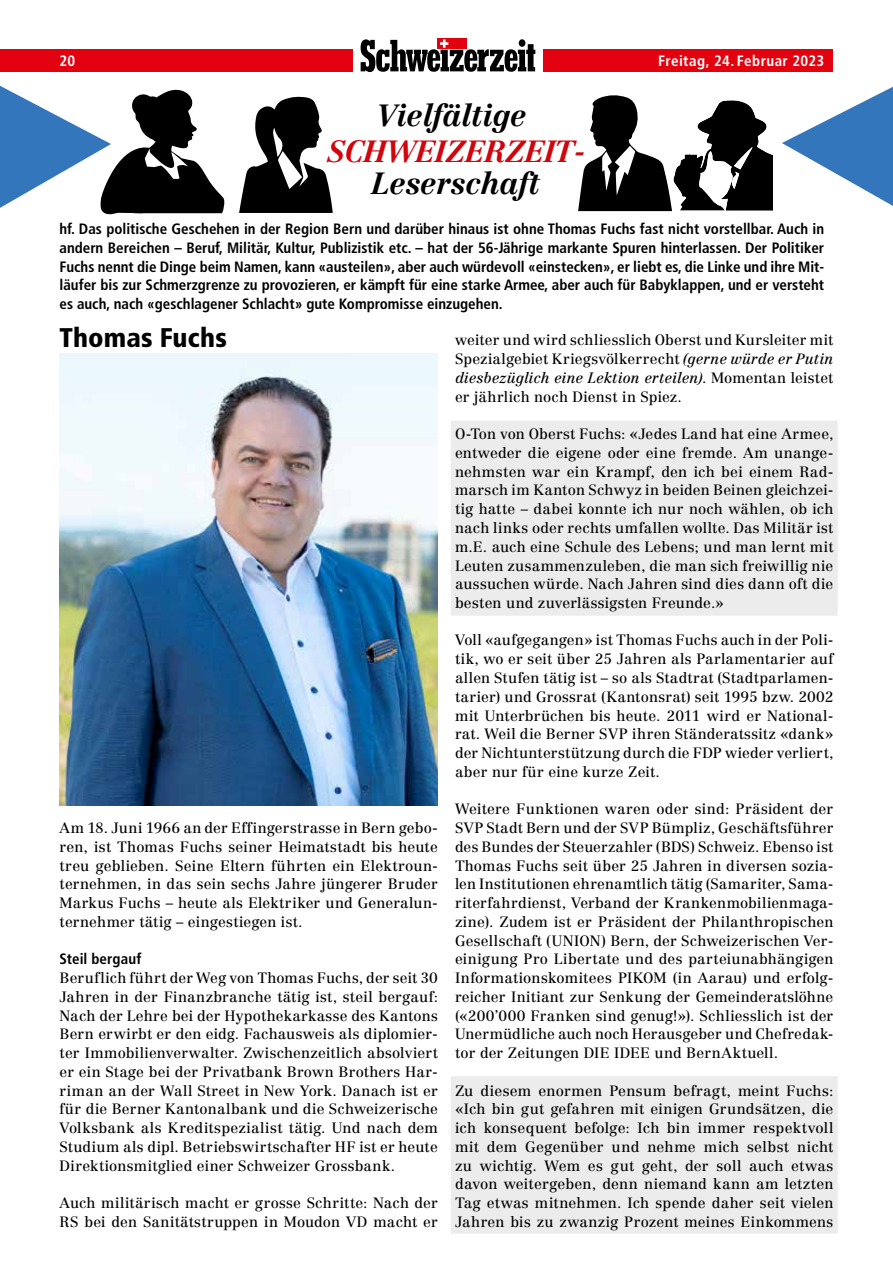
<style>
.page{position:relative;width:893px;height:1263px;background:#fff}
.page>*{position:absolute;margin:0;border:0;box-sizing:border-box;transform-origin:0 0}
.t1{font:38.25px "Yesteryear";color:#000}
.t2{font:30.15px "Centennial Bold Italic Os F";letter-spacing:-.01em;color:#000}
.t3{font:30.15px "Centennial Bold Italic Os F";letter-spacing:-.01em;color:#d1050c}
.t4{font:900 condensed 27px "Frutiger LT Std";letter-spacing:.005em;color:#000}
.t5{font:700 condensed 15px/18.8px "Frutiger LT Std";color:#000;text-align:justify}
.t6{font:700 condensed 15px "Frutiger LT Std";letter-spacing:.025em;color:#fff}
.t7{font:14.7px/18.8px "Centennial LT Pro";letter-spacing:.01em;color:#000;text-align:justify}
.s1{font-style:italic}
</style>
<div class="page">
<div style="left:0;top:50px;width:352px;height:22px;background:#e3000f"></div>
<div style="left:544px;top:50px;width:289px;height:22px;background:#e3000f"></div>
<div style="left:437px;top:38px;width:30px;height:11px;background:#e3000f"></div>
<svg style="left:361px;top:39px;width:174px;height:33px"></svg>
<svg style="left:239px;top:96px;width:94px;height:117px"></svg>
<svg style="left:578px;top:95px;width:195px;height:116px"></svg>
<svg style="left:0;top:86px;width:224px;height:129px"></svg>
<svg style="left:782px;top:87px;width:111px;height:119px"></svg>
<div style="left:451px;top:421px;width:387px;height:195px;background:#ececed"></div>
<div style="left:451px;top:1076px;width:387px;height:158px;background:#ececed"></div>
<img style="left:60px;top:354px;width:378px;height:451px">
<p class="t6" style="left:60px;top:52px;width:17px">20</p>
<p class="t6" style="left:658px;top:52px;width:167px">Freitag, 24. Februar 2023</p>
<h2 class="t2" style="left:377px;top:97px;width:150px">Vielfältige</h2>
<h2 class="t3" style="left:327px;top:133px;width:260px">SCHWEIZERZEIT-</h2>
<h2 class="t2" style="left:372px;top:165px;width:170px">Leserschaft</h2>
<h1 class="t1" style="left:248px;top:216px;width:413px">Lebensläufe, Leistungen, Talente</h1>
<p class="t5" style="left:60px;top:219px;width:766px">hf. Das politische Geschehen in der Region Bern und darüber hinaus ist ohne Thomas Fuchs fast nicht vorstellbar. Auch in andern Bereichen – Beruf, Militär, Kultur, Publizistik etc. – hat der 56-Jährige markante Spuren hinterlassen. Der Politiker Fuchs nennt die Dinge beim Namen, kann «austeilen», aber auch würdevoll «einstecken», er liebt es, die Linke und ihre Mit&shy;läufer bis zur Schmerzgrenze zu provozieren, er kämpft für eine starke Armee, aber auch für Babyklappen, und er versteht es auch, nach «geschlagener Schlacht» gute Kompromisse einzugehen.</p>
<h3 class="t4" style="left:60px;top:321px;width:169px">Thomas Fuchs</h3>
<p class="t7" style="left:455px;top:331px;width:380px">weiter und wird schliesslich Oberst und Kursleiter mit Spezialgebiet Kriegsvölkerrecht <span class="s1">(gerne würde er Putin diesbezüglich eine Lektion erteilen)</span>. Momentan leistet er jährlich noch Dienst in Spiez.</p>
<p class="t7" style="left:455px;top:425px;width:380px">O-Ton von Oberst Fuchs: «Jedes Land hat eine Armee, entweder die eigene oder eine fremde. Am unange&shy;nehmsten war ein Krampf, den ich bei einem Rad&shy;marsch im Kanton Schwyz in beiden Beinen gleichzei&shy;tig hatte – dabei konnte ich nur noch wählen, ob ich nach links oder rechts umfallen wollte. Das Militär ist m.E. auch eine Schule des Lebens; und man lernt mit Leuten zusammenzuleben, die man sich freiwillig nie aussuchen würde. Nach Jahren sind dies dann oft die besten und zuverlässigsten Freunde.»</p>
<p class="t7" style="left:455px;top:631px;width:380px">Voll «aufgegangen» ist Thomas Fuchs auch in der Poli&shy;tik, wo er seit über 25 Jahren als Parlamentarier auf allen Stufen tätig ist – so als Stadtrat (Stadtparlamen&shy;tarier) und Grossrat (Kantonsrat) seit 1995 bzw. 2002 mit Unterbrüchen bis heute. 2011 wird er National&shy;rat. Weil die Berner SVP ihren Ständeratssitz «dank» der Nichtunterstützung durch die FDP wieder verliert, aber nur für eine kurze Zeit.</p>
<p class="t7" style="left:455px;top:800px;width:380px">Weitere Funktionen waren oder sind: Präsident der SVP Stadt Bern und der SVP Bümpliz, Geschäftsführer des Bundes der Steuerzahler (BDS) Schweiz. Ebenso ist Thomas Fuchs seit über 25 Jahren in diversen sozia&shy;len Institutionen ehrenamtlich tätig (Samariter, Sama&shy;riterfahrdienst, Verband der Krankenmobilienmaga&shy;zine). Zudem ist er Präsident der Philanthropischen Gesellschaft (UNION) Bern, der Schweizerischen Ver&shy;einigung Pro Libertate und des parteiunabhängigen Informationskomitees PIKOM (in Aarau) und erfolg&shy;reicher Initiant zur Senkung der Gemeinderatslöhne («200’000 Franken sind genug!»). Schliesslich ist der Unermüdliche auch noch Herausgeber und Chefredak&shy;tor der Zeitungen DIE IDEE und BernAktuell.</p>
<p class="t7" style="left:455px;top:1081px;width:380px">Zu diesem enormen Pensum befragt, meint Fuchs: «Ich bin gut gefahren mit einigen Grundsätzen, die ich konsequent befolge: Ich bin immer respektvoll mit dem Gegenüber und nehme mich selbst nicht zu wichtig. Wem es gut geht, der soll auch etwas davon weitergeben, denn niemand kann am letzten Tag etwas mitnehmen. Ich spende daher seit vielen Jahren bis zu zwanzig Prozent meines Einkommens</p>
<p class="t7" style="left:60px;top:818px;width:380px">Am 18. Juni 1966 an der Effingerstrasse in Bern gebo&shy;ren, ist Thomas Fuchs seiner Heimatstadt bis heute treu geblieben. Seine Eltern führten ein Elektroun&shy;ternehmen, in das sein sechs Jahre jüngerer Bruder Markus Fuchs – heute als Elektriker und Generalun&shy;ternehmer tätig – eingestiegen ist.</p>
<p class="t5" style="left:60px;top:950px;width:84px">Steil bergauf</p>
<p class="t7" style="left:60px;top:968px;width:380px">Beruflich führt der Weg von Thomas Fuchs, der seit 30<br>Jahren in der Finanzbranche tätig ist, steil bergauf:<br>Nach der Lehre bei der Hypothekarkasse des Kantons Bern erwirbt er den eidg. Fachausweis als diplomier&shy;ter Immobilienverwalter. Zwischenzeitlich absolviert er ein Stage bei der Privatbank Brown Brothers Har&shy;riman an der Wall Street in New York. Danach ist er für die Berner Kantonalbank und die Schweizerische Volksbank als Kreditspezialist tätig. Und nach dem Studium als dipl. Betriebswirtschafter HF ist er heute Direktionsmitglied einer Schweizer Grossbank.</p>
<p class="t7" style="left:60px;top:1193px;width:380px">Auch militärisch macht er grosse Schritte: Nach der<br>RS bei den Sanitätstruppen in Moudon VD macht er</p>
</div>
